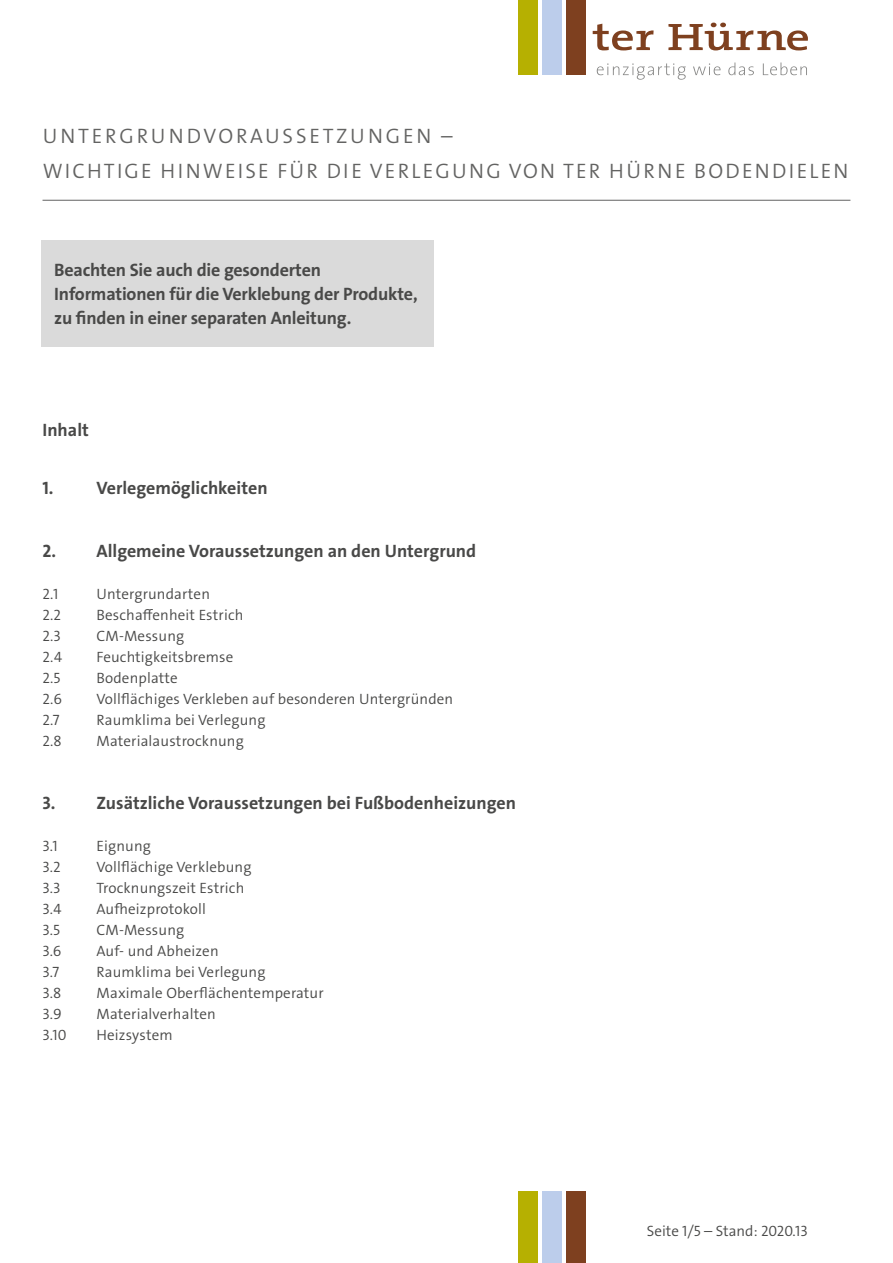
<style>
.page{position:relative;width:893px;height:1263px;background:#fff}
.page>*{position:absolute;margin:0;border:0;box-sizing:border-box;transform-origin:0 0}
.t1{font:21px/34.5px "The Sans LP4 Se Lig";letter-spacing:.11em;color:#636362}
.t2{font:18px/24px "The Sans LP7 Bld";letter-spacing:-.005em;color:#494948}
.t3{font:15px "The Sans LP4 Se Lig";letter-spacing:.01em;color:#494948}
</style>
<div class="page">
<svg style="left:593px;top:24px;width:61px;height:26px"></svg>
<svg style="left:668px;top:23px;width:140px;height:27px"></svg>
<div style="left:542px;top:0;width:20px;height:75px;background:#bccdeb"></div>
<div style="left:566px;top:0;width:19px;height:75px;background:#7e401f"></div>
<div style="left:519px;top:0;width:19px;height:75px;background:#b6b001"></div>
<svg style="left:597px;top:63px;width:89px;height:17px"></svg>
<svg style="left:693px;top:63px;width:27px;height:12px"></svg>
<svg style="left:728px;top:63px;width:26px;height:12px"></svg>
<svg style="left:763px;top:63px;width:44px;height:12px"></svg>
<div style="left:542px;top:1191px;width:19px;height:72px;background:#bccdeb"></div>
<div style="left:566px;top:1191px;width:19px;height:72px;background:#7e401f"></div>
<div style="left:518px;top:1191px;width:19px;height:72px;background:#b6b001"></div>
<hr style="left:43px;top:200px;width:807px;height:1px;background:#636362">
<div style="left:41px;top:240px;width:393px;height:107px;background:#dadada"></div>
<h1 class="t1" style="left:43px;top:119px;width:807px">UNTERGRUNDVORAUSSETZUNGEN –<br>WICHTIGE HINWEISE FÜR DIE VERLEGUNG VON TER HÜRNE BODENDIELEN</h1>
<p class="t2" style="left:54px;top:258px;width:365px">Beachten Sie auch die gesonderten<br>Informationen für die Verklebung der Produkte, zu finden in einer separaten Anleitung.</p>
<p class="t2" style="left:43px;top:418px;width:48px">Inhalt</p>
<p class="t2" style="left:43px;top:476px;width:227px">1. Verlegemöglichkeiten</p>
<p class="t2" style="left:43px;top:539px;width:435px">2. Allgemeine Voraussetzungen an den Untergrund</p>
<p class="t3" style="left:43px;top:584px;width:17px">2.1</p>
<p class="t3" style="left:97px;top:584px;width:115px">Untergrundarten</p>
<p class="t3" style="left:43px;top:605px;width:20px">2.2</p>
<p class="t3" style="left:97px;top:605px;width:148px">Beschaffenheit Estrich</p>
<p class="t3" style="left:43px;top:626px;width:20px">2.3</p>
<p class="t3" style="left:97px;top:626px;width:89px">CM-Messung</p>
<p class="t3" style="left:43px;top:647px;width:21px">2.4</p>
<p class="t3" style="left:97px;top:647px;width:138px">Feuchtigkeitsbremse</p>
<p class="t3" style="left:43px;top:668px;width:20px">2.5</p>
<p class="t3" style="left:97px;top:668px;width:83px">Bodenplatte</p>
<p class="t3" style="left:43px;top:689px;width:21px">2.6</p>
<p class="t3" style="left:97px;top:689px;width:358px">Vollflächiges Verkleben auf besonderen Untergründen</p>
<p class="t3" style="left:43px;top:710px;width:19px">2.7</p>
<p class="t3" style="left:97px;top:710px;width:170px">Raumklima bei Verlegung</p>
<p class="t3" style="left:43px;top:731px;width:21px">2.8</p>
<p class="t3" style="left:97px;top:731px;width:149px">Materialaustrocknung</p>
<p class="t2" style="left:43px;top:791px;width:475px">3. Zusätzliche Voraussetzungen bei Fußbodenheizungen</p>
<p class="t3" style="left:43px;top:836px;width:17px">3.1</p>
<p class="t3" style="left:97px;top:836px;width:56px">Eignung</p>
<p class="t3" style="left:43px;top:857px;width:20px">3.2</p>
<p class="t3" style="left:97px;top:857px;width:156px">Vollflächige Verklebung</p>
<p class="t3" style="left:43px;top:878px;width:19px">3.3</p>
<p class="t3" style="left:97px;top:878px;width:149px">Trocknungszeit Estrich</p>
<p class="t3" style="left:43px;top:899px;width:21px">3.4</p>
<p class="t3" style="left:97px;top:899px;width:111px">Aufheizprotokoll</p>
<p class="t3" style="left:43px;top:920px;width:19px">3.5</p>
<p class="t3" style="left:97px;top:920px;width:89px">CM-Messung</p>
<p class="t3" style="left:43px;top:941px;width:21px">3.6</p>
<p class="t3" style="left:97px;top:941px;width:124px">Auf- und Abheizen</p>
<p class="t3" style="left:43px;top:962px;width:18px">3.7</p>
<p class="t3" style="left:97px;top:962px;width:170px">Raumklima bei Verlegung</p>
<p class="t3" style="left:43px;top:983px;width:20px">3.8</p>
<p class="t3" style="left:97px;top:983px;width:229px">Maximale Oberflächentemperatur</p>
<p class="t3" style="left:43px;top:1004px;width:21px">3.9</p>
<p class="t3" style="left:97px;top:1004px;width:121px">Materialverhalten</p>
<p class="t3" style="left:43px;top:1025px;width:26px">3.10</p>
<p class="t3" style="left:97px;top:1025px;width:78px">Heizsystem</p>
<p class="t3" style="left:647px;top:1221px;width:163px">Seite 1/5 – Stand: 2020.13</p>
</div>
